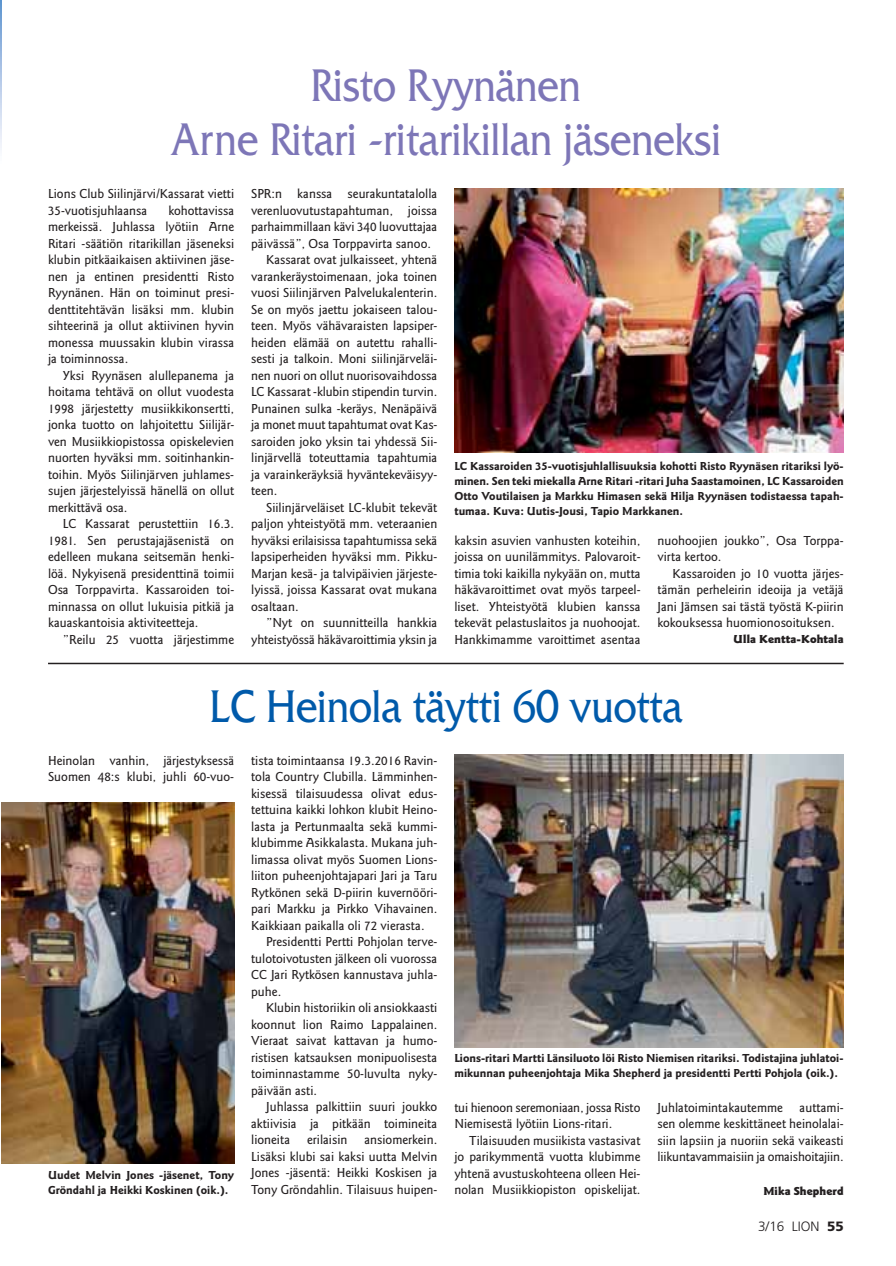
<style>
.page{position:relative;width:896px;height:1266px;background:#fff}
.page>*{position:absolute;margin:0;border:0;box-sizing:border-box;transform-origin:0 0}
.t1{font:48px/54px "Friz Quadrata";color:#7d76b7;text-align:center;scale:.85 1}
.t2{font:48px "Friz Quadrata";color:#005aaa;scale:.85 1}
.t3{font:500 13.5px/16.5px "Goudy Sans";color:#231f20;text-align:justify}
.t4{font:300 13.5px "Frutiger LT Std";color:#231f20}
.t5{font:700 12px/15px "Goudy Sans";color:#231f20}
.t6{font:900 12px "Goudy Sans";color:#231f20}
.s1{font-weight:900}
</style>
<div class="page">
<svg style="left:0;top:0;width:1px;height:150px"></svg>
<img style="left:454px;top:188px;width:389px;height:265px">
<hr style="left:48px;top:662px;width:795px;height:2px;background:#231f20">
<img style="left:454px;top:755px;width:389px;height:292px">
<img style="left:1px;top:802px;width:233px;height:361px">
<h1 class="t1" style="left:170px;top:62px;width:649px">Risto Ryynänen<br>Arne Ritari -ritarikillan jäseneksi</h1>
<p class="t3" style="left:48px;top:187px;width:188px">Lions Club Siilinjärvi/Kassarat vietti<br>35-vuotisjuhlaansa</p>
<p class="t3" style="left:48px;top:203px;width:188px;text-indent:120px">kohottavissa merkeissä. Juhlassa lyötiin Arne Ritari -säätiön ritarikillan jäseneksi klubin pitkäaikaisen aktiivinen jäse&shy;nen ja entinen presidentti Risto Ryynänen. Hän on toiminut presi&shy;denttitehtävän lisäksi mm. klubin sihteerinä ja ollut aktiivinen hyvin monessa muussakin klubin virassa ja toiminnossa.</p>
<p class="t3" style="left:48px;top:368px;width:188px;text-indent:15px">Yksi Ryynäsen alullepanema ja hoitama tehtävä on ollut vuodesta 1998 järjestetty musiikkikonsertti, jonka tuotto on lahjoitettu Siilijär&shy;ven Musiikkiopistossa opiskelevien nuorten hyväksi mm. soitinhankin&shy;toihin. Myös Siilinjärven juhlames&shy;sujen järjestelyissä hänellä on ollut merkittävä osa.</p>
<p class="t3" style="left:48px;top:517px;width:188px;text-indent:15px">LC Kassarat perustettiin 16.3.<br>1981. Sen perustajajäsenistä on edelleen mukana seitsemän henki&shy;löä. Nykyisenä presidenttinä toimii Osa Torppavirta. Kassaroiden toi&shy;minnassa on ollut lukuisia pitkiä ja kauaskantoisia aktiviteetteja.</p>
<p class="t3" style="left:63px;top:632px;width:173px">”Reilu 25 vuotta järjestimme</p>
<p class="t3" style="left:251px;top:187px;width:188px">SPR:n kanssa seurakuntatalolla</p>
<p class="t3" style="left:251px;top:203px;width:188px">verenluovutustapahtuman, joissa</p>
<p class="t3" style="left:251px;top:220px;width:187px">parhaimmillaan kävi 340 luovuttajaa</p>
<p class="t3" style="left:251px;top:236px;width:181px">päivässä”, Osa Torppavirta sanoo.</p>
<p class="t3" style="left:266px;top:253px;width:173px">Kassarat ovat julkaisseet, yhtenä</p>
<p class="t3" style="left:251px;top:269px;width:187px">varankeräystoimenaan, joka toinen</p>
<p class="t3" style="left:251px;top:286px;width:188px">vuosi Siilinjärven Palvelukalenterin.</p>
<p class="t3" style="left:251px;top:302px;width:188px">Se on myös jaettu jokaiseen talou-</p>
<p class="t3" style="left:251px;top:319px;width:188px">teen. Myös vähävaraisten lapsiper-</p>
<p class="t3" style="left:251px;top:335px;width:188px">heiden elämää on autettu rahalli-</p>
<p class="t3" style="left:251px;top:352px;width:188px">sesti ja talkoin. Moni siilinjärveläi-</p>
<p class="t3" style="left:251px;top:368px;width:187px">nen nuori on ollut nuorisovaihdossa</p>
<p class="t3" style="left:251px;top:385px;width:188px">LC Kassarat -klubin stipendin turvin.</p>
<p class="t3" style="left:251px;top:401px;width:188px">Punainen sulka -keräys, Nenäpäivä</p>
<p class="t3" style="left:251px;top:418px;width:188px">ja monet muut tapahtumat ovat Kas-</p>
<p class="t3" style="left:251px;top:434px;width:188px">saroiden joko yksin tai yhdessä Sii-</p>
<p class="t3" style="left:251px;top:451px;width:188px">linjärvellä toteuttamia tapahtumia</p>
<p class="t3" style="left:251px;top:467px;width:188px">ja varainkeräyksiä hyväntekeväisyy-</p>
<p class="t3" style="left:251px;top:484px;width:28px">teen.</p>
<p class="t3" style="left:266px;top:500px;width:173px">Siilinjärveläiset LC-klubit tekevät</p>
<p class="t3" style="left:251px;top:517px;width:188px">paljon yhteistyötä mm. veteraanien</p>
<p class="t3" style="left:251px;top:533px;width:188px">hyväksi erilaisissa tapahtumissa sekä</p>
<p class="t3" style="left:251px;top:550px;width:188px">lapsiperheiden hyväksi mm. Pikku-</p>
<p class="t3" style="left:251px;top:566px;width:188px">Marjan kesä- ja talvipäivien järjeste-</p>
<p class="t3" style="left:251px;top:583px;width:188px">lyissä, joissa Kassarat ovat mukana</p>
<p class="t3" style="left:251px;top:599px;width:49px">osaltaan.</p>
<p class="t3" style="left:266px;top:616px;width:173px">”Nyt on suunnitteilla hankkia</p>
<p class="t3" style="left:251px;top:632px;width:188px">yhteistyössä häkävaroittimia yksin ja</p>
<p class="t5" style="left:454px;top:459px;width:391px;text-align:justify">LC Kassaroiden 35-vuotisjuhlallisuuksia kohotti Risto Ryynäsen ritariksi lyö&shy;minen. Sen teki miekalla Arne Ritari -ritari Juha Saastamoinen, LC Kassaroiden Otto Voutilaisen ja Markku Himasen sekä Hilja Ryynäsen todistaessa tapah&shy;tumaa. Kuva: Uutis-Jousi, Tapio Markkanen.</p>
<p class="t3" style="left:454px;top:533px;width:188px">kaksin asuvien vanhusten koteihin, joissa on uunilämmitys. Palovaroit&shy;timia toki kaikilla nykyään on, mutta häkävaroittimet ovat myös tarpeel&shy;liset. Yhteistyötä klubien kanssa tekevät pelastuslaitos ja nuohoojat.<br>Hankkimamme varoittimet asentaa</p>
<p class="t3" style="left:657px;top:533px;width:188px">nuohoojien joukko”, Osa Torppa&shy;virta kertoo.</p>
<p class="t3" style="left:657px;top:566px;width:188px;text-indent:15px">Kassaroiden jo 10 vuotta järjes&shy;tämän perheleirin ideoija ja vetäjä Jani Jämsen sai tästä työstä K-piirin ko kouk sessa huomionosoituksen.</p>
<p class="t6" style="left:733px;top:634px;width:111px">Ulla Kentta-Kohtala</p>
<h1 class="t2" style="left:209px;top:687px;width:557px">LC Heinola täytti 60 vuotta</h1>
<p class="t3" style="left:251px;top:753px;width:188px">tista toimintaansa 19.3.2016 Ravin-</p>
<p class="t3" style="left:251px;top:769px;width:188px">tola Country Clubilla. Lämminhen-</p>
<p class="t3" style="left:251px;top:786px;width:188px">kisessä tilaisuudessa olivat edus-</p>
<p class="t3" style="left:251px;top:802px;width:188px">tettuina kaikki lohkon klubit Heino-</p>
<p class="t3" style="left:251px;top:819px;width:188px">lasta ja Pertunmaalta sekä kummi-</p>
<p class="t3" style="left:251px;top:835px;width:188px">klubimme Asikkalasta. Mukana juh-</p>
<p class="t3" style="left:251px;top:852px;width:188px">limassa olivat myös Suomen Lions-</p>
<p class="t3" style="left:251px;top:868px;width:188px">liiton puheenjohtajapari Jari ja Taru</p>
<p class="t3" style="left:251px;top:885px;width:188px">Rytkönen sekä D-piirin kuvernööri-</p>
<p class="t3" style="left:251px;top:901px;width:188px">pari Markku ja Pirkko Vihavainen.</p>
<p class="t3" style="left:251px;top:918px;width:175px">Kaikkiaan paikalla oli 72 vierasta.</p>
<p class="t3" style="left:266px;top:934px;width:173px">Presidentti Pertti Pohjolan terve-</p>
<p class="t3" style="left:251px;top:951px;width:187px">tulotoivotusten jälkeen oli vuorossa</p>
<p class="t3" style="left:251px;top:967px;width:188px">CC Jari Rytkösen kannustava juhla-</p>
<p class="t3" style="left:251px;top:984px;width:32px">puhe.</p>
<p class="t3" style="left:266px;top:1000px;width:173px">Klubin historiikin oli ansiokkaasti</p>
<p class="t3" style="left:251px;top:1017px;width:188px">koonnut lion Raimo Lappalainen.</p>
<p class="t3" style="left:251px;top:1033px;width:188px">Vieraat saivat kattavan ja humo-</p>
<p class="t3" style="left:251px;top:1050px;width:188px">ristisen katsauksen monipuolisesta</p>
<p class="t3" style="left:251px;top:1066px;width:188px">toiminnastamme 50-luvulta nyky-</p>
<p class="t3" style="left:251px;top:1083px;width:67px">päivään asti.</p>
<p class="t3" style="left:266px;top:1099px;width:173px">Juhlassa palkittiin suuri joukko</p>
<p class="t3" style="left:251px;top:1116px;width:187px">aktiivisia ja pitkään toimineita</p>
<p class="t3" style="left:251px;top:1132px;width:40px">lioneita</p>
<p class="t3" style="left:307px;top:1132px;width:42px">erilaisin</p>
<p class="t3" style="left:48px;top:753px;width:188px">Heinolan vanhin, järjestyksessä<br>Suomen 48:s klubi, juhli 60-vuo-</p>
<p class="t5" style="left:454px;top:1051px;width:390px">Lions-ritari Martti Länsiluoto löi Risto Niemisen ritariksi. Todistajina juhlatoi&shy;mikunnan puheenjohtaja Mika Shepherd ja presidentti Pertti Pohjola (oik.).</p>
<p class="t3" style="left:657px;top:1100px;width:188px">Juhlatoimintakautemme auttami&shy;sen olemme keskittäneet heinolalai&shy;siin lapsiin ja nuoriin sekä vaikeasti liikuntavammaisiin ja omaishoitajiin.</p>
<p class="t6" style="left:763px;top:1186px;width:82px">Mika Shepherd</p>
<p class="t3" style="left:454px;top:1100px;width:187px">tui hienoon seremoniaan, jossa Risto<br>Niemisestä lyötiin Lions-ritari.</p>
<p class="t3" style="left:454px;top:1133px;width:188px;text-indent:15px">Tilaisuuden musiikista vastasivat jo parikymmentä vuotta klubimme yhtenä avustuskohteena olleen Hei&shy;nolan Musiikkiopiston opiskelijat.</p>
<p class="t3" style="left:251px;top:1132px;width:188px;text-indent:113px">ansiomerkein.<br>Lisäksi klubi sai kaksi uutta Melvin Jones -jäsentä: Heikki Koskisen ja Tony Gröndahlin. Tilaisuus huipen-</p>
<p class="t5" style="left:48px;top:1168px;width:188px">Uudet Melvin Jones -jäsenet, Tony<br>Gröndahl ja Heikki Koskinen (oik.).</p>
<p class="t4" style="left:758px;top:1219px;width:87px">3/16 LION <span class="s1">55</span></p>
</div>
